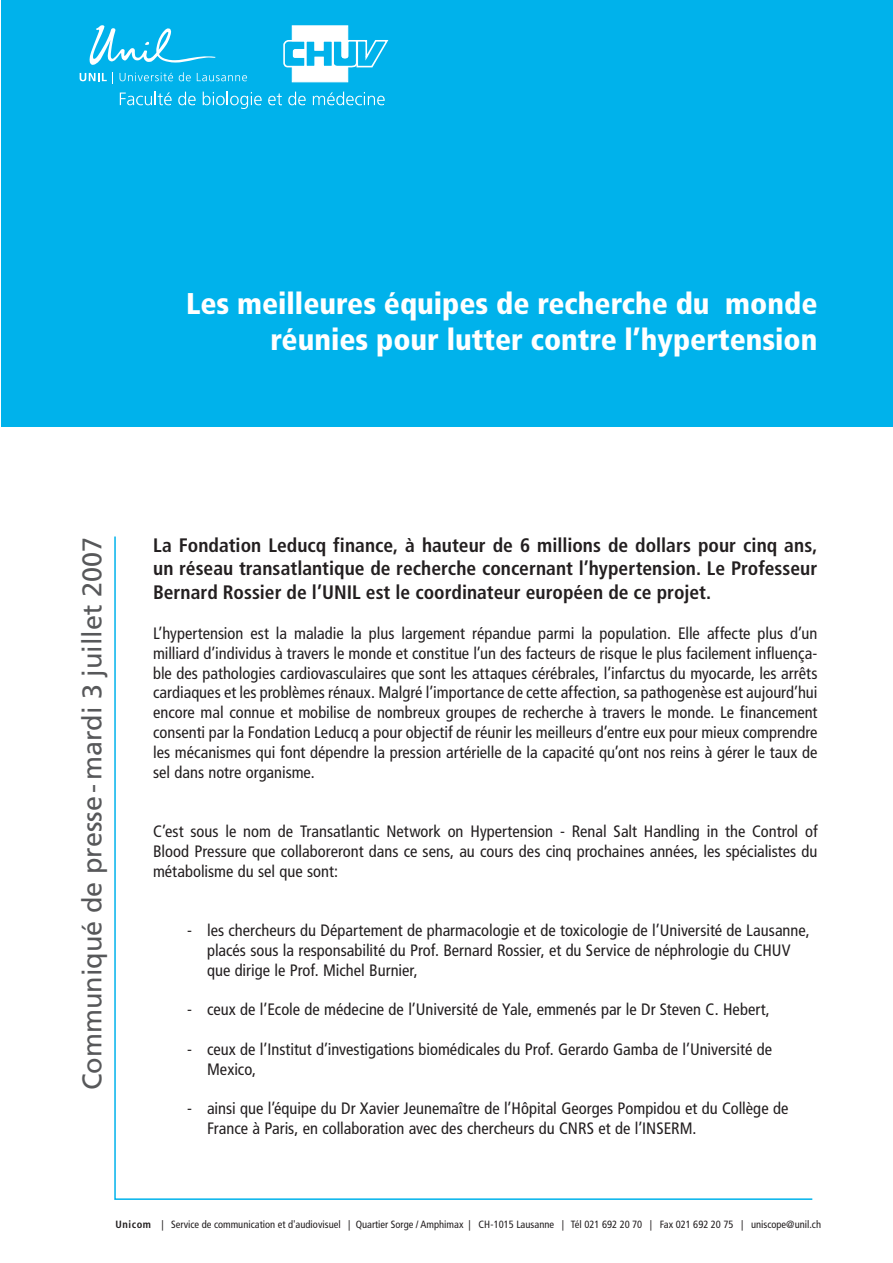
<style>
.page{position:relative;width:893px;height:1263px;background:#fff}
.page>*{position:absolute;margin:0;border:0;box-sizing:border-box;transform-origin:0 0}
._01_Titre{font:900 condensed 30px/36px "Frutiger LT Std";color:#fff;text-align:right}
.communiqué{font:27px "Frutiger LT Std";color:#57585a}
._06_infos_complément{font:700 condensed 19.5px/23.4px "Frutiger LT Std";color:#231f20;text-align:justify}
._03_Texte_courant{font:condensed 16.5px/19.8px "Frutiger LT Std";color:#231f20}
.t1{font:condensed 10.5px "Frutiger LT Std";color:#231f20}
.s1{font-weight:700}
</style>
<div class="page">
<svg style="left:114px;top:536px;width:699px;height:664px"></svg>
<div style="left:2px;top:0;width:891px;height:426px;background:#00b2eb"></div>
<svg style="left:283px;top:25px;width:106px;height:58px"></svg>
<svg style="left:120px;top:92px;width:52px;height:13px"></svg>
<svg style="left:178px;top:92px;width:18px;height:13px"></svg>
<svg style="left:203px;top:92px;width:59px;height:17px"></svg>
<svg style="left:268px;top:93px;width:14px;height:12px"></svg>
<svg style="left:288px;top:92px;width:18px;height:13px"></svg>
<svg style="left:313px;top:92px;width:72px;height:13px"></svg>
<svg style="left:80px;top:25px;width:167px;height:59px"></svg>
<p class="_01_Titre" style="left:186px;top:286px;width:633px">Les meilleures équipes de recherche du monde réunies pour lutter contre l’hypertension</p>
<p class="communiqué" style="left:76px;top:1090px;width:554px;rotate:-90deg">Communiqué de presse-mardi 3 juillet 2007</p>
<p class="_06_infos_complément" style="left:153px;top:533px;width:666px">La Fondation Leducq finance, à hauteur de 6 millions de dollars pour cinq ans, un réseau transatlantique de recherche concernant l’hypertension. Le Professeur Bernard Rossier de l’UNIL est le coordinateur européen de ce projet.</p>
<p class="_03_Texte_courant" style="left:153px;top:623px;width:666px;text-align:justify">L’hypertension est la maladie la plus largement répandue parmi la population. Elle affecte plus d’un milliard d’individus à travers le monde et constitue l’un des facteurs de risque le plus facilement influença&shy;ble des pathologies cardiovasculaires que sont les attaques cérébrales, l’infarctus du myocarde, les arrêts cardiaques et les problèmes rénaux. Malgré l’importance de cette affection, sa pathogenèse est aujourd’hui encore mal connue et mobilise de nombreux groupes de recherche à travers le monde. Le financement consenti par la Fondation Leducq a pour objectif de réunir les meilleurs d’entre eux pour mieux comprendre les mécanismes qui font dépendre la pression artérielle de la capacité qu’ont nos reins à gérer le taux de sel dans notre organisme.</p>
<p class="_03_Texte_courant" style="left:153px;top:821px;width:666px;text-align:justify">C’est sous le nom de Transatlantic Network on Hypertension - Renal Salt Handling in the Control of Blood Pressure que collaboreront dans ce sens, au cours des cinq prochaines années, les spécialistes du métabolisme du sel que sont:</p>
<p class="_03_Texte_courant" style="left:207px;top:920px;width:604px;text-indent:-20px">- les chercheurs du Département de pharmacologie et de toxicologie de l’Université de Lausanne, placés sous la responsabilité du Prof. Bernard Rossier, et du Service de néphrologie du CHUV que dirige le Prof. Michel Burnier,</p>
<p class="_03_Texte_courant" style="left:187px;top:1000px;width:584px">- ceux de l’Ecole de médecine de l’Université de Yale, emmenés par le Dr Steven C. Hebert,</p>
<p class="_03_Texte_courant" style="left:207px;top:1039px;width:566px;text-indent:-20px">- ceux de l’Institut d’investigations biomédicales du Prof. Gerardo Gamba de l’Université de<br>Mexico,</p>
<p class="_03_Texte_courant" style="left:207px;top:1099px;width:583px;text-indent:-20px">- ainsi que l’équipe du Dr Xavier Jeunemaître de l’Hôpital Georges Pompidou et du Collège de<br>France à Paris, en collaboration avec des chercheurs du CNRS et de l’INSERM.</p>
<p class="t1" style="left:116px;top:1218px;width:707px"><span class="s1">Unicom</span> | Service de communication et d'audiovisuel | Quartier Sorge / Amphimax | CH-1015 Lausanne | Tél 021 692 20 70 | Fax 021 692 20 75 | uniscope@unil.ch</p>
</div>
